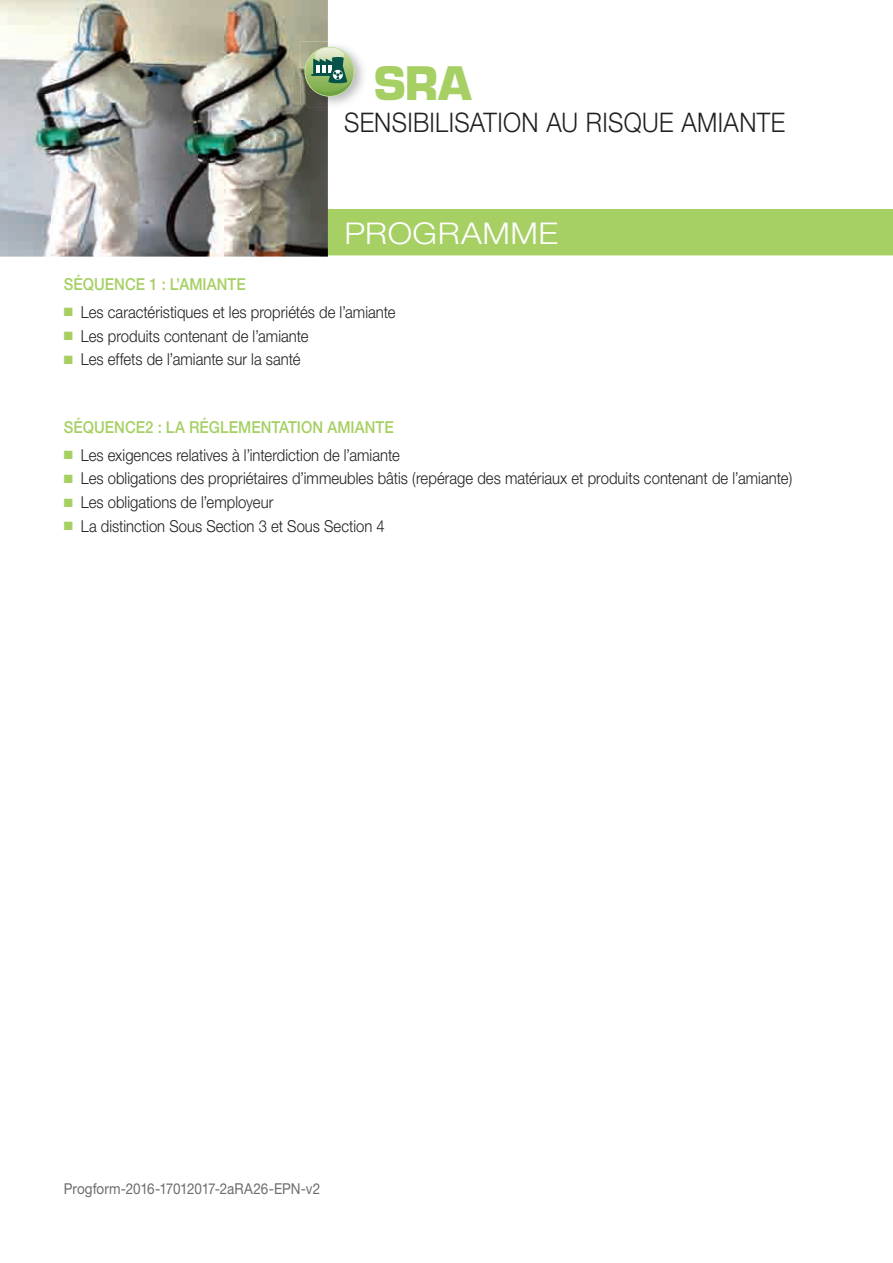
<style>
.page{position:relative;width:893px;height:1263px;background:#fff}
.page>*{position:absolute;margin:0;border:0;box-sizing:border-box;transform-origin:0 0}
.t1{font:700 45px "Eurostile";color:#a6d064}
.t2{font:300 30px "Helvetica Neue";letter-spacing:.015em;color:#fff;scale:1.1 1}
.t3{font:300 27px "Helvetica Neue";letter-spacing:.015em;color:#231f20;scale:.9 1}
.t4{font:300 16.5px "Helvetica Neue";color:#231f20;scale:.9 1}
.t5{font:500 16.5px "Helvetica Neue";letter-spacing:.005em;color:#a6d064;scale:.9 1}
.t6{font:15px "Helvetica Neue";letter-spacing:-.01em;color:#6c6d70;scale:.9 1}
.s1{color:#a6d064}
</style>
<div class="page">
<div style="left:298px;top:209px;width:595px;height:46px;background:#a6d064"></div>
<img style="left:0;top:0;width:328px;height:257px">
<img style="left:301px;top:42px;width:63px;height:66px">
<svg style="left:305px;top:47px;width:49px;height:50px"></svg>
<h1 class="t1" style="left:374px;top:55px;width:99px">SRA</h1>
<h3 class="t3" style="left:344px;top:106px;width:492px">SENSIBILISATION AU RISQUE AMIANTE</h3>
<h2 class="t2" style="left:344px;top:215px;width:196px">PROGRAMME</h2>
<p class="t5" style="left:64px;top:274px;width:204px">SÉQUENCE 1 : L’AMIANTE</p>
<p class="t4" style="left:64px;top:302px;width:370px"><span class="s1">■</span> Les caractéristiques et les propriétés de l’amiante</p>
<p class="t4" style="left:64px;top:326px;width:274px"><span class="s1">■</span> Les produits contenant de l’amiante</p>
<p class="t4" style="left:64px;top:349px;width:265px"><span class="s1">■</span> Les effets de l’amiante sur la santé</p>
<p class="t5" style="left:64px;top:417px;width:368px">SÉQUENCE2 : LA RÉGLEMENTATION AMIANTE</p>
<p class="t4" style="left:64px;top:445px;width:375px"><span class="s1">■</span> Les exigences relatives à l’interdiction de l’amiante</p>
<p class="t4" style="left:64px;top:468px;width:811px"><span class="s1">■</span> Les obligations des propriétaires d’immeubles bâtis (repérage des matériaux et produits contenant de l’amiante)</p>
<p class="t4" style="left:64px;top:492px;width:234px"><span class="s1">■</span> Les obligations de l’employeur</p>
<p class="t4" style="left:64px;top:516px;width:358px"><span class="s1">■</span> La distinction Sous Section 3 et Sous Section 4</p>
<p class="t6" style="left:64px;top:1180px;width:287px">Progform-2016-17012017-2aRA26-EPN-v2</p>
</div>
